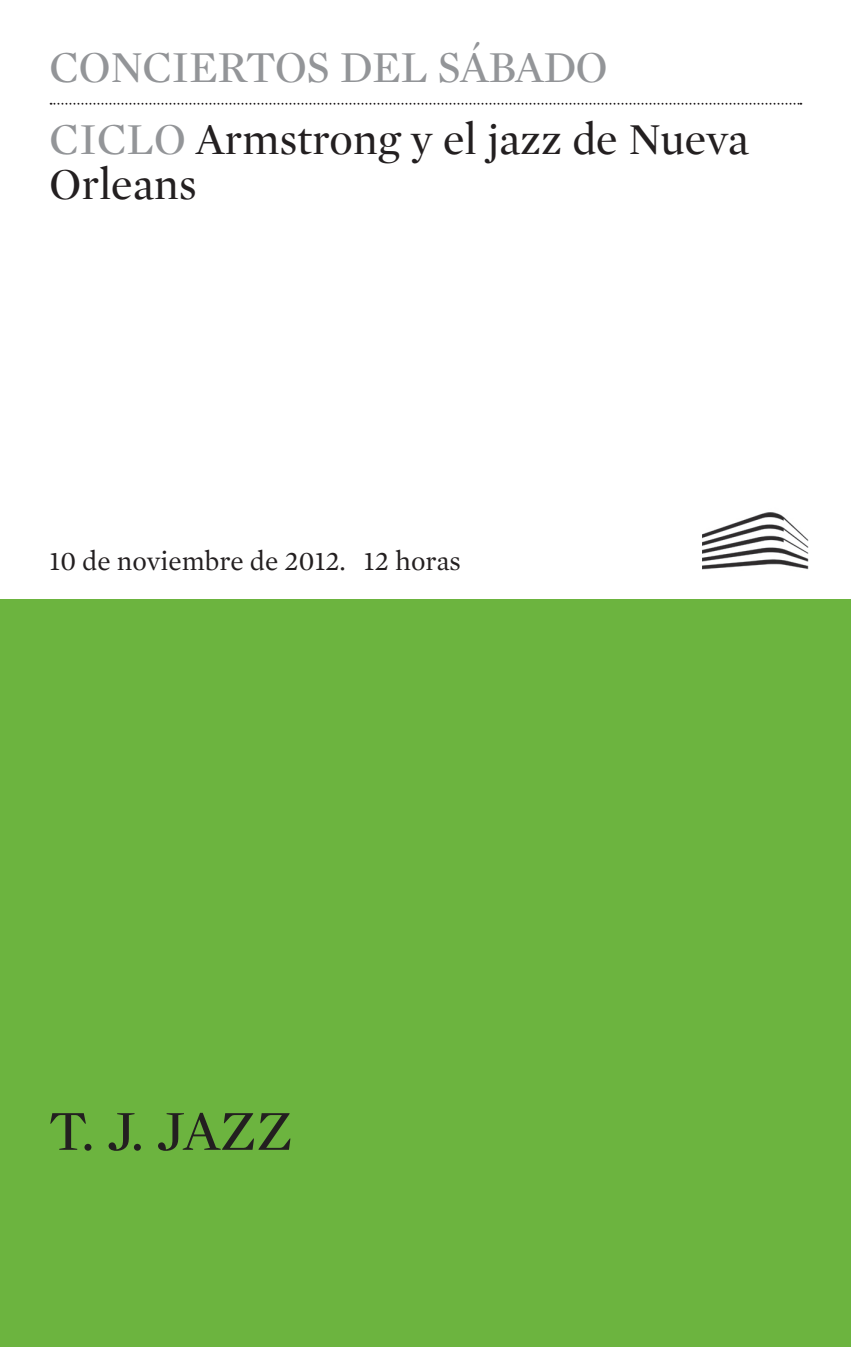
<style>
.page{position:relative;width:851px;height:1347px;background:#fff}
.page>*{position:absolute;margin:0;border:0;box-sizing:border-box;transform-origin:0 0}
.t1{font:57.5px "Mercury Display";color:#231f20}
._2_Programa_standard{font:45px/45px "Mercury Display";color:#231f20}
._1_Portada_Concierto{font:45px "Mercury Display";letter-spacing:-.01em;color:#939598}
._1_Portada_fecha{font:27.5px "Mercury Text G1";color:#231f20}
.s1{color:#939598}
</style>
<div class="page">
<div style="left:0;top:599px;width:850px;height:747px;background:#6cb43f"></div>
<svg style="left:51px;top:103px;width:750px;height:2px"></svg>
<img style="left:702px;top:512px;width:106px;height:58px">
<p class="_1_Portada_Concierto" style="left:50px;top:38px;width:559px">CONCIERTOS DEL SÁBADO</p>
<p class="_2_Programa_standard" style="left:50px;top:116px;width:700px"><span class="s1">CICLO</span> Armstrong y el jazz de Nueva<br>Orleans</p>
<p class="_1_Portada_fecha" style="left:50px;top:544px;width:412px">10 de noviembre de 2012. 12 horas</p>
<p class="t1" style="left:49px;top:1094px;width:245px">T. J. JAZZ</p>
</div>
